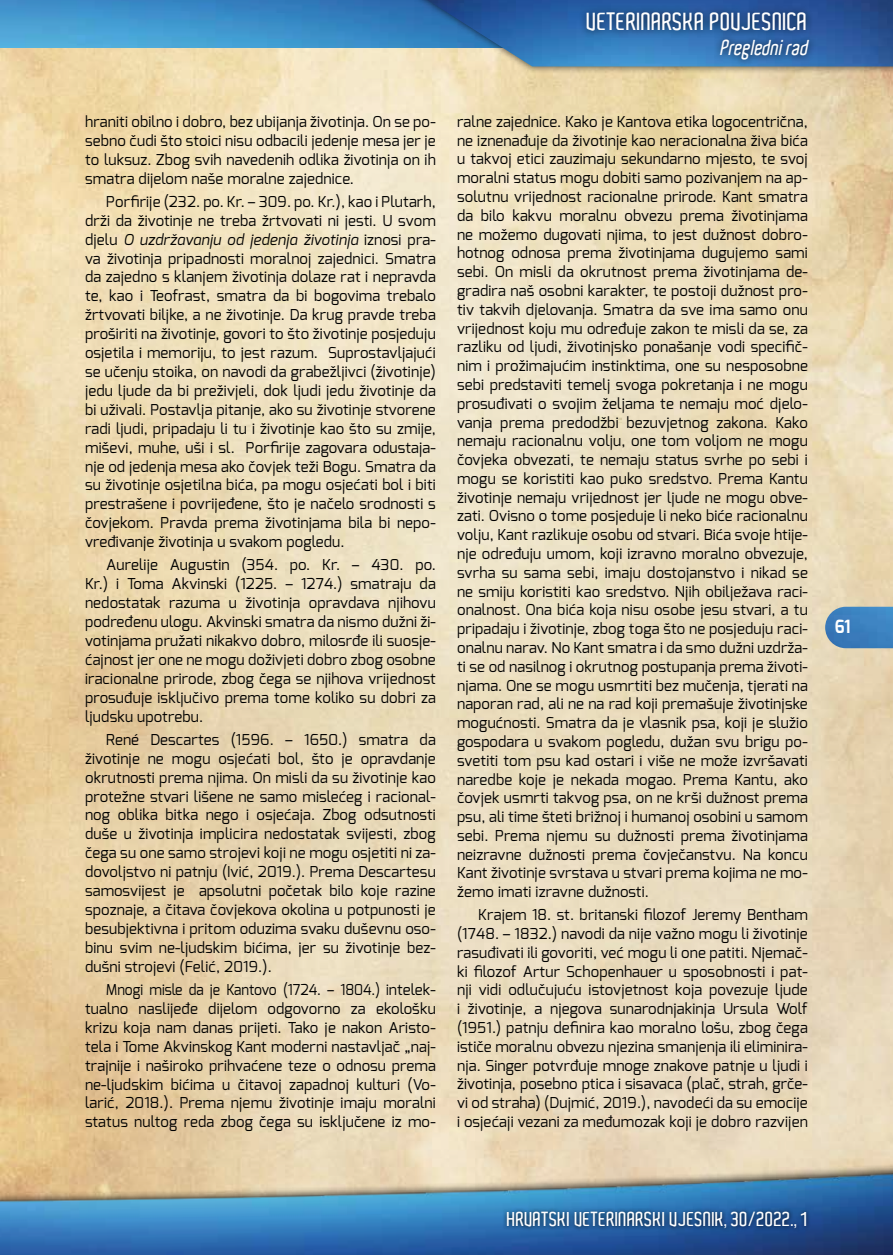
<style>
.page{position:relative;width:893px;height:1255px;background:#fff}
.page>*{position:absolute;margin:0;border:0;box-sizing:border-box;transform-origin:0 0}
.t1{font:600 24px "Aldo";color:#fff}
.t2{font:italic 600 21px "Aldo";color:#fff;scale:.9 1}
.t3{font:600 19.5px "Aldo";color:#fff}
.t4{font:700 18.15px "Exo";color:#fff;scale:.9 1}
.t5{font:15px/18.8px "Exo";letter-spacing:.01em;color:#000;text-align:justify}
.t6{font:15px/18.9px "Exo";letter-spacing:.01em;color:#000;text-align:justify;scale:.93 1}
.s1{font-style:italic}
</style>
<div class="page">
<img style="left:0;top:47px;width:893px;height:1106px">
<img style="left:0;top:1153px;width:893px;height:101px">
<img style="left:825px;top:606px;width:68px;height:42px">
<img style="left:0;top:0;width:388px;height:47px">
<div style="left:388px;top:0;width:505px;height:75px;background:#000;opacity:.75"></div>
<img style="left:395px;top:0;width:498px;height:66px">
<div style="left:503px;top:1207px;width:308px;height:25px;background:#000;opacity:.75"></div>
<div style="left:579px;top:5px;width:237px;height:62px;background:#000;opacity:.75"></div>
<h1 class="t1" style="left:587px;top:8px;width:222px">VETERINARSKA POVJESNICA</h1>
<h2 class="t2" style="left:720px;top:36px;width:104px">Preglednirad</h2>
<p class="t5" style="left:85px;top:112px;width:352px">hraniti obilno i dobro, bez ubijanja životinja. On se po&shy;sebno čudi što stoici nisu odbacili jedenje mesa jer je to luksuz. Zbog svih navedenih odlika životinja on ih smatra dijelom naše moralne zajednice.</p>
<p class="t5" style="left:85px;top:192px;width:352px;text-indent:21px">Porfirije (232. po. Kr. – 309. po. Kr.), kao i Plutarh, drži da životinje ne treba žrtvovati ni jesti. U svom djelu <span class="s1">O uzdržavanju od jedenja životinja</span> iznosi pra&shy;va životinja pripadnosti moralnoj zajednici. Smatra da zajedno s klanjem životinja dolaze rat i nepravda te, kao i Teofrast, smatra da bi bogovima trebalo žrtvovati biljke, a ne životinje. Da krug pravde treba proširiti na životinje, govori to što životinje posjeduju osjetila i memoriju, to jest razum. Suprostavljajući se učenju stoika, on navodi da grabežljivci (životinje) jedu ljude da bi preživjeli, dok ljudi jedu životinje da bi uživali. Postavlja pitanje, ako su životinje stvorene radi ljudi, pripadaju li tu i životinje kao što su zmije, miševi, muhe, uši i sl. Porfirije zagovara odustaja&shy;nje od jedenja mesa ako čovjek teži Bogu. Smatra da su životinje osjetilna bića, pa mogu osjećati bol i biti prestrašene i povrijeđene, što je načelo srodnosti s čovjekom. Pravda prema životinjama bila bi nepo&shy;vređivanje životinja u svakom pogledu.</p>
<p class="t5" style="left:85px;top:555px;width:352px;text-indent:21px">Aurelije Augustin (354. po. Kr. – 430. po.<br>Kr.) i Toma Akvinski (1225. – 1274.) smatraju da nedostatak razuma u životinja opravdava njihovu podređenu ulogu. Akvinski smatra da nismo dužni ži&shy;votinjama pružati nikakvo dobro, milosrđe ili suosje&shy;ćajnost jer one ne mogu doživjeti dobro zbog osobne iracionalne prirode, zbog čega se njihova vrijednost prosuđuje isključivo prema tome koliko su dobri za ljudsku upotrebu.</p>
<p class="t5" style="left:85px;top:729px;width:352px;text-indent:21px">René Descartes (1596. – 1650.) smatra da životinje ne mogu osjećati bol, što je opravdanje okrutnosti prema njima. On misli da su životinje kao protežne stvari lišene ne samo mislećeg i racional&shy;nog oblika bitka nego i osjećaja. Zbog odsutnosti duše u životinja implicira nedostatak svijesti, zbog čega su one samo strojevi koji ne mogu osjetiti ni za&shy;dovoljstvo ni patnju (Ivić, 2019.). Prema Descartesu samosvijest je apsolutni početak bilo koje razine spoznaje, a čitava čovjekova okolina u potpunosti je besubjektivna i pritom oduzima svaku duševnu oso&shy;binu svim ne-ljudskim bićima, jer su životinje bez&shy;dušni strojevi (Felić, 2019.).</p>
<p class="t6" style="left:85px;top:979px;width:379px;text-indent:21px">Mnogi misle da je Kantovo (1724. – 1804.) intelek&shy;tualno naslijeđe dijelom odgovorno za ekološku krizu koja nam danas prijeti. Tako je nakon Aristo&shy;tela i Tome Akvinskog Kant moderni nastavljač „naj&shy;trajnije i naširoko prihvaćene teze o odnosu prema ne-ljudskim bićima u čitavoj zapadnoj kulturi (Vo&shy;larić, 2018.). Prema njemu životinje imaju moralni status nultog reda zbog čega su isključene iz mo-</p>
<p class="t5" style="left:457px;top:112px;width:352px">ralne zajednice. Kako je Kantova etika logocentrična, ne iznenađuje da životinje kao neracionalna živa bića u takvoj etici zauzimaju sekundarno mjesto, te svoj moralni status mogu dobiti samo pozivanjem na ap&shy;solutnu vrijednost racionalne prirode. Kant smatra da bilo kakvu moralnu obvezu prema životinjama ne možemo dugovati njima, to jest dužnost dobro&shy;hotnog odnosa prema životinjama dugujemo sami sebi. On misli da okrutnost prema životinjama de&shy;gradira naš osobni karakter, te postoji dužnost pro&shy;tiv takvih djelovanja. Smatra da sve ima samo onu vrijednost koju mu određuje zakon te misli da se, za razliku od ljudi, životinjsko ponašanje vodi specifič&shy;nim i prožimajućim instinktima, one su nesposobne sebi predstaviti temelj svoga pokretanja i ne mogu prosuđivati o svojim željama te nemaju moć djelo&shy;vanja prema predodžbi bezuvjetnog zakona. Kako nemaju racionalnu volju, one tom voljom ne mogu čovjeka obvezati, te nemaju status svrhe po sebi i mogu se koristiti kao puko sredstvo. Prema Kantu životinje nemaju vrijednost jer ljude ne mogu obve&shy;zati. Ovisno o tome posjeduje li neko biće racionalnu volju, Kant razlikuje osobu od stvari. Bića svoje htije&shy;nje određuju umom, koji izravno moralno obvezuje, svrha su sama sebi, imaju dostojanstvo i nikad se ne smiju koristiti kao sredstvo. Njih obilježava raci&shy;onalnost. Ona bića koja nisu osobe jesu stvari, a tu pripadaju i životinje, zbog toga što ne posjeduju raci&shy;onalnu narav. No Kant smatra i da smo dužni uzdrža&shy;ti se od nasilnog i okrutnog postupanja prema životi&shy;njama. One se mogu usmrtiti bez mučenja, tjerati na naporan rad, ali ne na rad koji premašuje životinjske mogućnosti. Smatra da je vlasnik psa, koji je služio gospodara u svakom pogledu, dužan svu brigu po&shy;svetiti tom psu kad ostari i više ne može izvršavati naredbe koje je nekada mogao. Prema Kantu, ako čovjek usmrti takvog psa, on ne krši dužnost prema psu, ali time šteti brižnoj i humanoj osobini u samom sebi. Prema njemu su dužnosti prema životinjama neizravne dužnosti prema čovječanstvu. Na koncu Kant životinje svrstava u stvari prema kojima ne mo&shy;žemo imati izravne dužnosti.</p>
<p class="t5" style="left:457px;top:905px;width:352px;text-indent:21px">Krajem 18. st. britanski filozof Jeremy Bentham (1748. – 1832.) navodi da nije važno mogu li životinje rasuđivati ili govoriti, već mogu li one patiti. Njemač&shy;ki filozof Artur Schopenhauer u sposobnosti i pat&shy;nji vidi odlučujuću istovjetnost koja povezuje ljude i životinje, a njegova sunarodnjakinja Ursula Wolf (1951.) patnju definira kao moralno lošu, zbog čega ističe moralnu obvezu njezina smanjenja ili eliminira&shy;nja. Singer potvrđuje mnoge znakove patnje u ljudi i životinja, posebno ptica i sisavaca (plač, strah, grče&shy;vi od straha) (Dujmić, 2019.), navodeći da su emocije i osjećaji vezani za međumozak koji je dobro razvijen</p>
<p class="t4" style="left:835px;top:614px;width:19px">61</p>
<h3 class="t3" style="left:507px;top:1207px;width:302px">HRVATSKI VETERINARSKI VJESNIK, 30/2022., 1</h3>
</div>
